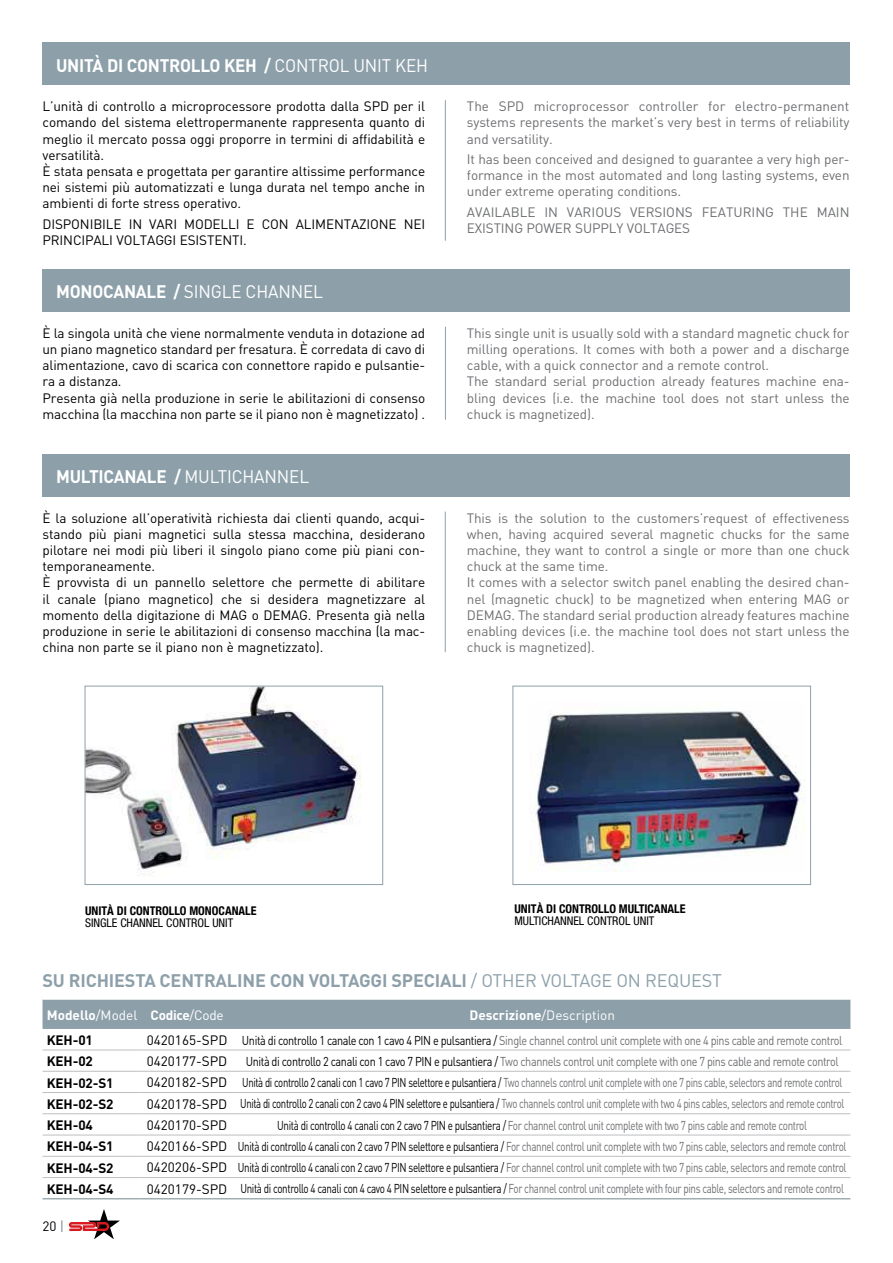
<style>
.page{position:relative;width:893px;height:1263px;background:#fff}
.page>*{position:absolute;margin:0;border:0;box-sizing:border-box;transform-origin:0 0}
.t1{font:700 18px "DIN";letter-spacing:-.01em;color:#8da0aa}
.t2{font:700 18px "DIN";letter-spacing:-.015em;color:#fff;scale:.95 1}
.t3{font:18px "DIN";letter-spacing:-.01em;color:#fff;scale:.95 1}
.t4{font:13.5px/16.2px "DIN";letter-spacing:-.01em;color:#000}
.t5{font:13.5px/16.2px "DIN";letter-spacing:-.01em;color:#6d6e71}
.t6{font:700 13.5px "DIN";letter-spacing:-.01em;color:#000}
.t7{font:700 13.5px "DIN";color:#fff}
.t8{font:13.5px "DIN";color:#fff}
.t9{font:12.75px "DIN";letter-spacing:-.035em;color:#6d6e71;scale:.77 1}
.t10{font:12.75px "DIN";letter-spacing:-.035em;color:#6d6e71;scale:.75 1}
.t11{font:12.75px "DIN";letter-spacing:-.035em;color:#6d6e71;scale:.85 1}
.t12{font:700 condensed 12px "Helvetica Neue";color:#000}
.t13{font:condensed 12px "Helvetica Neue LT Std";color:#000}
.s1{font-weight:400}
.s2{font-weight:700}
.s3{font-size:13.5px;color:#000}
.s4{color:#000}
.s5{color:#73848d}
</style>
<div class="page">
<div style="left:43px;top:43px;width:807px;height:42px;background:#8da0aa"></div>
<hr style="left:445px;top:100px;width:1px;height:141px;background:#8da0aa">
<div style="left:43px;top:269px;width:807px;height:43px;background:#8da0aa"></div>
<hr style="left:445px;top:327px;width:1px;height:93px;background:#8da0aa">
<div style="left:43px;top:454px;width:807px;height:42px;background:#8da0aa"></div>
<hr style="left:445px;top:512px;width:1px;height:140px;background:#8da0aa">
<div style="left:43px;top:1000px;width:807px;height:29px;background:#8da0aa"></div>
<hr style="left:43px;top:1050px;width:97px;height:1px;background:#bcbec0">
<hr style="left:140px;top:1050px;width:94px;height:1px;background:#bcbec0">
<hr style="left:234px;top:1050px;width:616px;height:1px;background:#bcbec0">
<hr style="left:43px;top:1071px;width:97px;height:1px;background:#bcbec0">
<hr style="left:140px;top:1071px;width:94px;height:1px;background:#bcbec0">
<hr style="left:234px;top:1071px;width:616px;height:1px;background:#bcbec0">
<hr style="left:43px;top:1092px;width:97px;height:1px;background:#bcbec0">
<hr style="left:140px;top:1092px;width:94px;height:1px;background:#bcbec0">
<hr style="left:234px;top:1092px;width:616px;height:1px;background:#bcbec0">
<hr style="left:43px;top:1113px;width:97px;height:1px;background:#bcbec0">
<hr style="left:140px;top:1113px;width:94px;height:1px;background:#bcbec0">
<hr style="left:234px;top:1113px;width:616px;height:1px;background:#bcbec0">
<hr style="left:43px;top:1135px;width:97px;height:1px;background:#bcbec0">
<hr style="left:140px;top:1135px;width:94px;height:1px;background:#bcbec0">
<hr style="left:234px;top:1135px;width:616px;height:1px;background:#bcbec0">
<hr style="left:43px;top:1156px;width:97px;height:1px;background:#bcbec0">
<hr style="left:140px;top:1156px;width:94px;height:1px;background:#bcbec0">
<hr style="left:234px;top:1156px;width:616px;height:1px;background:#bcbec0">
<hr style="left:43px;top:1177px;width:97px;height:1px;background:#bcbec0">
<hr style="left:140px;top:1177px;width:94px;height:1px;background:#bcbec0">
<hr style="left:234px;top:1177px;width:616px;height:1px;background:#bcbec0">
<hr style="left:43px;top:1198px;width:97px;height:1px;background:#73848d">
<hr style="left:140px;top:1198px;width:94px;height:1px;background:#73848d">
<hr style="left:234px;top:1198px;width:616px;height:1px;background:#73848d">
<svg style="left:69px;top:1209px;width:51px;height:30px"></svg>
<img style="left:87px;top:688px;width:274px;height:188px">
<div style="left:85px;top:686px;width:298px;height:199px;border:1px solid #8da0aa"></div>
<img style="left:533px;top:711px;width:273px;height:161px">
<div style="left:512px;top:686px;width:299px;height:199px;border:1px solid #8da0aa"></div>
<h1 class="t2" style="left:56px;top:54px;width:393px">UNITÀ DI CONTROLLO KEH / <span class="s1">CONTROL UNIT KEH</span></h1>
<p class="t4" style="left:43px;top:98px;width:384px">L’unità di controllo a microprocessore prodotta dalla SPD per il comando del sistema elettropermanente rappresenta quanto di meglio il mercato possa oggi proporre in termini di affidabilità e versatilità.<br>È stata pensata e progettata per garantire altissime performance nei sistemi più automatizzati e lunga durata nel tempo anche in ambienti di forte stress operativo.</p>
<p class="t4" style="left:43px;top:216px;width:384px">DISPONIBILE IN VARI MODELLI E CON ALIMENTAZIONE NEI<br>PRINCIPALI VOLTAGGI ESISTENTI.</p>
<h1 class="t3" style="left:56px;top:281px;width:282px"><span class="s2">MONOCANALE /</span> SINGLE CHANNEL</h1>
<p class="t4" style="left:43px;top:324px;width:384px">È la singola unità che viene normalmente venduta in dotazione ad un piano magnetico standard per fresatura. È corredata di cavo di alimentazione, cavo di scarica con connettore rapido e pulsantie&shy;ra a distanza.<br>Presenta già nella produzione in serie le abilitazioni di consenso macchina (la macchina non parte se il piano non è magnetizzato) .</p>
<h1 class="t2" style="left:56px;top:465px;width:268px">MULTICANALE / <span class="s1">MULTICHANNEL</span></h1>
<p class="t4" style="left:43px;top:509px;width:384px">È la soluzione all’operatività richiesta dai clienti quando, acqui&shy;stando più piani magnetici sulla stessa macchina, desiderano pilotare nei modi più liberi il singolo piano come più piani con&shy;temporaneamente.<br>È provvista di un pannello selettore che permette di abilitare il canale (piano magnetico) che si desidera magnetizzare al momento della digitazione di MAG o DEMAG. Presenta già nella produzione in serie le abilitazioni di consenso macchina (la mac&shy;china non parte se il piano non è magnetizzato).</p>
<p class="t5" style="left:467px;top:98px;width:384px;text-align:justify">The SPD microprocessor controller for electro-permanent systems represents the market’s very best in terms of reliability and versatility.</p>
<p class="t5" style="left:467px;top:151px;width:384px;text-align:justify">It has been conceived and designed to guarantee a very high per&shy;formance in the most automated and long lasting systems, even under extreme operating conditions.</p>
<p class="t5" style="left:467px;top:204px;width:384px">AVAILABLE IN VARIOUS VERSIONS FEATURING THE MAIN<br>EXISTING POWER SUPPLY VOLTAGES</p>
<p class="t5" style="left:467px;top:324px;width:384px">This single unit is usually sold with a standard magnetic chuck for milling operations. It comes with both a power and a discharge cable, with a quick connector and a remote control.<br>The standard serial production already features machine ena&shy;bling devices (i.e. the machine tool does not start unless the chuck is magnetized).</p>
<p class="t5" style="left:467px;top:509px;width:384px">This is the solution to the customers’request of effectiveness when, having acquired several magnetic chucks for the same machine, they want to control a single or more than one chuck chuck at the same time.<br>It comes with a selector switch panel enabling the desired chan&shy;nel (magnetic chuck) to be magnetized when entering MAG or DEMAG. The standard serial production already features machine enabling devices (i.e. the machine tool does not start unless the chuck is magnetized).</p>
<p class="t12" style="left:85px;top:901px;width:173px">UNITà DI CONTROLLO MONOCANALE</p>
<p class="t13" style="left:85px;top:916px;width:150px">SINGLE CHANNEL CONTROL UNIT</p>
<p class="t12" style="left:514px;top:899px;width:173px">UNITà DI CONTROLLO MULTICANALE</p>
<p class="t13" style="left:514px;top:914px;width:141px">MULTICHANNEL CONTROL UNIT</p>
<h1 class="t1" style="left:43px;top:968px;width:681px">SU RICHIESTA CENTRALINE CON VOLTAGGI SPECIALI <span class="s1">/ OTHER VOLTAGE ON REQUEST</span></h1>
<p class="t7" style="left:47px;top:1006px;width:178px">Modello<span class="s1">/Model</span> Codice<span class="s1">/Code</span></p>
<p class="t8" style="left:469px;top:1006px;width:147px"><span class="s2">Descrizione</span>/Description</p>
<p class="t6" style="left:47px;top:1031px;width:48px">KEH-01</p>
<p class="t11" style="left:147px;top:1032px;width:820px"><span class="s3">0420165-SPD</span> <span class="s4">Unità di controllo 1 canale con 1 cavo 4 PIN e pulsantiera /</span> Single channel control unit complete with one 4 pins cable and remote control</p>
<p class="t6" style="left:47px;top:1052px;width:48px">KEH-02</p>
<p class="t4" style="left:147px;top:1053px;width:82px">0420177-SPD</p>
<p class="t11" style="left:246px;top:1053px;width:699px"><span class="s4">Unità di controllo 2 canali con 1 cavo 7 PIN e pulsantiera /</span> Two channels control unit complete with one 7 pins cable and remote control</p>
<p class="t6" style="left:47px;top:1074px;width:68px">KEH-02-S1</p>
<p class="t10" style="left:147px;top:1074px;width:929px"><span class="s3">0420182-SPD</span> <span class="s4">Unità di controllo 2 canali con 1 cavo 7 PIN selettore e pulsantiera /</span> Two channels control unit complete with one 7 pins cable, selectors and remote control</p>
<p class="t6" style="left:47px;top:1095px;width:68px">KEH-02-S2</p>
<p class="t10" style="left:147px;top:1096px;width:931px"><span class="s3">0420178-SPD</span> <span class="s4">Unità di controllo 2 canali con 2 cavo 4 PIN selettore e pulsantiera /</span> Two channels control unit complete with two 4 pins cables, selectors and remote control</p>
<p class="t6" style="left:47px;top:1116px;width:48px">KEH-04</p>
<p class="t4" style="left:147px;top:1117px;width:82px">0420170-SPD</p>
<p class="t9" style="left:277px;top:1117px;width:689px"><span class="s4">Unità di controllo 4 canali con 2 cavo 7 PIN e pulsantiera /</span> For channel control unit complete with two 7 pins cable and remote control</p>
<p class="t6" style="left:47px;top:1137px;width:68px">KEH-04-S1</p>
<p class="t9" style="left:147px;top:1138px;width:910px"><span class="s3">0420166-SPD</span> <span class="s4">Unità di controllo 4 canali con 2 cavo 7 PIN selettore e pulsantiera /</span> For channel control unit complete with two 7 pins cable, selectors and remote control</p>
<p class="t6" style="left:47px;top:1159px;width:68px">KEH-04-S2</p>
<p class="t9" style="left:147px;top:1159px;width:910px"><span class="s3">0420206-SPD</span> <span class="s4">Unità di controllo 4 canali con 2 cavo 7 PIN selettore e pulsantiera /</span> For channel control unit complete with two 7 pins cable, selectors and remote control</p>
<p class="t6" style="left:47px;top:1180px;width:68px">KEH-04-S4</p>
<p class="t9" style="left:147px;top:1181px;width:907px"><span class="s3">0420179-SPD</span> <span class="s4">Unità di controllo 4 canali con 4 cavo 4 PIN selettore e pulsantiera /</span> For channel control unit complete with four pins cable, selectors and remote control</p>
<p class="t4" style="left:43px;top:1218px;width:23px">20 <span class="s5">|</span></p>
</div>
